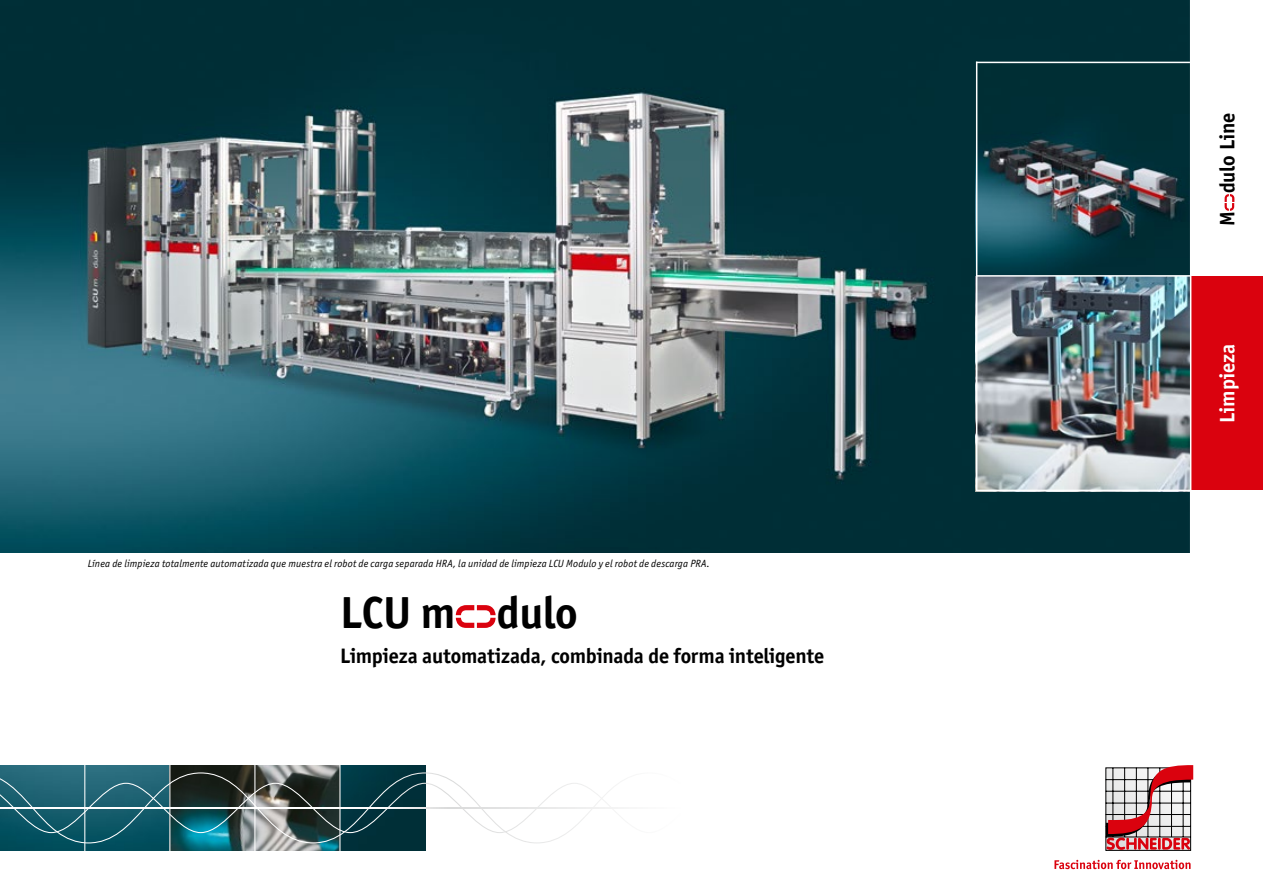
<style>
.page{position:relative;width:1263px;height:893px;background:#fff}
.page>*{position:absolute;margin:0;border:0;box-sizing:border-box;transform-origin:0 0}
.t1{font:700 45px "Officina Sans ITC Pro";color:#000}
.t2{font:700 21px "Officina Sans ITC Pro";letter-spacing:-.01em;color:#000}
.t3{font:700 21px "Officina Sans ITC Pro";letter-spacing:-.005em;color:#fff}
.t4{font:italic 10.5px "Officina Sans ITC Pro";letter-spacing:.015em;color:#000}
</style>
<div class="page">
<img style="left:0;top:0;width:1190px;height:553px">
<img style="left:977px;top:63px;width:213px;height:427px">
<img style="left:0;top:765px;width:425px;height:85px">
<img style="left:170px;top:765px;width:169px;height:85px">
<svg style="left:0;top:772px;width:567px;height:71px"></svg>
<svg style="left:0;top:783px;width:618px;height:50px"></svg>
<hr style="left:84px;top:761px;width:1px;height:94px;background:#fff">
<hr style="left:169px;top:761px;width:1px;height:94px;background:#fff">
<hr style="left:254px;top:761px;width:1px;height:94px;background:#fff">
<hr style="left:339px;top:761px;width:1px;height:94px;background:#fff">
<svg style="left:1054px;top:860px;width:136px;height:9px"></svg>
<svg style="left:1105px;top:765px;width:88px;height:86px"></svg>
<div style="left:1191px;top:277px;width:72px;height:213px;background:#da020e"></div>
<hr style="left:977px;top:275px;width:214px;height:2px;background:#fff">
<hr style="left:977px;top:490px;width:214px;height:1px;background:#fff">
<hr style="left:976px;top:62px;width:214px;height:1px;background:#fff">
<hr style="left:976px;top:62px;width:1px;height:429px;background:#fff">
<svg style="left:456px;top:605px;width:40px;height:23px"></svg>
<svg style="left:1224px;top:194px;width:10px;height:17px"></svg>
<p class="t4" style="left:88px;top:558px;width:624px">Línea de limpieza totalmente automatizada que muestra el robot de carga separada HRA, la unidad de limpieza LCU Modulo y el robot de descarga PRA.</p>
<h1 class="t1" style="left:340px;top:585px;width:239px">LCU m dulo</h1>
<h2 class="t2" style="left:340px;top:642px;width:485px">Limpieza automatizada, combinada de forma inteligente</h2>
<h2 class="t2" style="left:1214px;top:226px;width:114px;rotate:-90deg">M dulo Line</h2>
<h2 class="t3" style="left:1214px;top:423px;width:81px;rotate:-90deg">Limpieza</h2>
</div>
